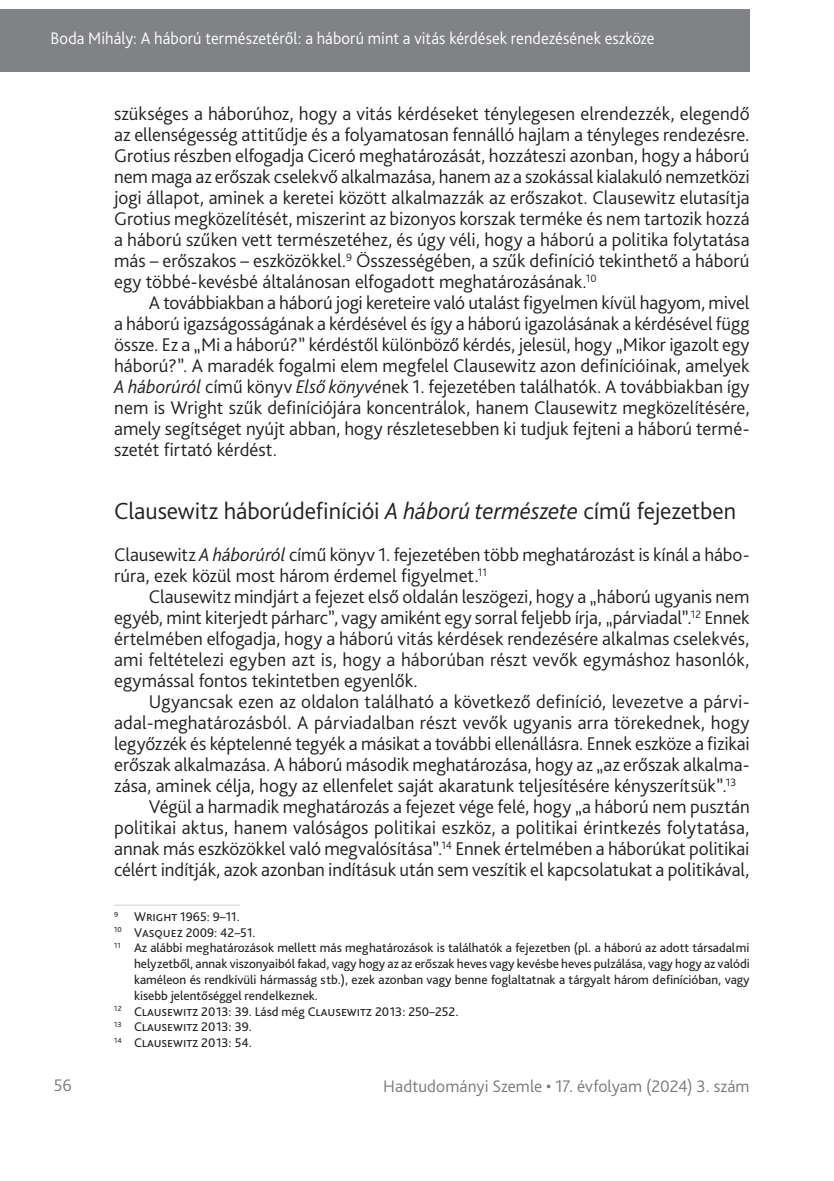
<style>
.page{position:relative;width:834px;height:1181px;background:#fff}
.page>*{position:absolute;margin:0;border:0;box-sizing:border-box;transform-origin:0 0}
._1_1_1__Head{font:300 24.5px "Bliss Pro";letter-spacing:-.005em;color:#231f20}
._1__Body{font:300 19.25px/21px "Bliss Pro";color:#231f20;text-align:justify}
._2__Body_1st_paragraph{font:300 19.25px/21px "Bliss Pro";letter-spacing:-.005em;color:#231f20}
.t1{font:300 17.5px "Bliss Pro";letter-spacing:.01em;color:#fff;scale:.95 1}
.t2{font:300 17.5px "Bliss Pro";letter-spacing:.005em;color:#767a7c}
.Lábjegyzet{font:13.12px/15.8px "Bliss Pro";color:#231f20;text-align:justify}
.s1{font-style:italic}
</style>
<div class="page">
<div style="left:0;top:9px;width:749px;height:63px;background:#808285"></div>
<hr style="left:114px;top:905px;width:126px;height:1px;background:#d1d2d4">
<p class="t1" style="left:51px;top:27px;width:637px">Boda Mihály: A háború természetéről: a háború mint a vitás kérdések rendezésének eszköze</p>
<p class="_1__Body" style="left:114px;top:103px;width:637px">szükséges a háborúhoz, hogy a vitás kérdéseket ténylegesen elrendezzék, elegendő az ellenségesség attitűdje és a folyamatosan fennálló hajlam a tényleges rendezésre.<br>Grotius részben elfogadja Ciceró meghatározását, hozzáteszi azonban, hogy a háború nem maga az erőszak cselekvő alkalmazása, hanem az a szokással kialakuló nemzetközi jogi állapot, aminek a keretei között alkalmazzák az erőszakot. Clausewitz elutasítja Grotius megközelítését, miszerint az bizonyos korszak terméke és nem tartozik hozzá a háború szűken vett természetéhez, és úgy véli, hogy a háború a politika folytatása más – erőszakos – eszközökkel.<sup>9</sup> Összességében, a szűk definíció tekinthető a háború egy többé-kevésbé általánosan elfogadott meghatározásának.<sup>10</sup></p>
<p class="_1__Body" style="left:114px;top:292px;width:636px;text-indent:35px">A továbbiakban a háború jogi kereteire való utalást figyelmen kívül hagyom, mivel a háború igazságosságának a kérdésével és így a háború igazolásának a kérdésével függ össze. Ez a „Mi a háború?” kérdéstől különböző kérdés, jelesül, hogy „Mikor igazolt egy háború?”. A maradék fogalmi elem megfelel Clausewitz azon definícióinak, amelyek <span class="s1">A háborúról</span> című könyv <span class="s1">Első könyvé</span>nek 1. fejezetében találhatók. A továbbiakban így nem is Wright szűk definíciójára koncentrálok, hanem Clausewitz megközelítésére, amely segítséget nyújt abban, hogy részletesebben ki tudjuk fejteni a háború termé&shy;szetét firtató kérdést.</p>
<p class="_1_1_1__Head" style="left:114px;top:496px;width:623px">Clausewitz háborúdefiníciói <span class="s1">A háború természete</span> című fejezetben</p>
<p class="_2__Body_1st_paragraph" style="left:114px;top:544px;width:636px">Clausewitz <span class="s1">Aháborúról</span> című könyv 1. fejezetében több meghatározást is kínál a hábo&shy;rúra, ezek közül most három érdemel figyelmet.<sup>11</sup></p>
<p class="_1__Body" style="left:114px;top:586px;width:636px;text-indent:35px">Clausewitz mindjárt a fejezet első oldalán leszögezi, hogy a „háború ugyanis nem egyéb, mint kiterjedt párharc”, vagy amiként egy sorral feljebb írja, „párviadal”.<sup>12</sup> Ennek értelmében elfogadja, hogy a háború vitás kérdések rendezésére alkalmas cselekvés, ami feltételezi egyben azt is, hogy a háborúban részt vevők egymáshoz hasonlók, egymással fontos tekintetben egyenlők.</p>
<p class="_1__Body" style="left:114px;top:691px;width:637px;text-indent:35px">Ugyancsak ezen az oldalon található a következő definíció, levezetve a párvi&shy;adal-meghatározásból. A párviadalban részt vevők ugyanis arra törekednek, hogy legyőzzék és képtelenné tegyék a másikat a további ellenállásra. Ennek eszköze a fizikai erőszak alkalmazása. A háború második meghatározása, hogy az „az erőszak alkalma&shy;zása, aminek célja, hogy az ellenfelet saját akaratunk teljesítésére kényszerítsük”.<sup>13</sup></p>
<p class="_1__Body" style="left:114px;top:796px;width:637px;text-indent:35px">Végül a harmadik meghatározás a fejezet vége felé, hogy „a háború nem pusztán politikai aktus, hanem valóságos politikai eszköz, a politikai érintkezés folytatása, annak más eszközökkel való megvalósítása”.<sup>14</sup> Ennek értelmében a háborúkat politikai célért indítják, azok azonban indításuk után sem veszítik el kapcsolatukat a politikával,</p>
<p class="Lábjegyzet" style="left:114px;top:908px;width:127px"><sup>9</sup> Wright 1965: 9–11.</p>
<p class="Lábjegyzet" style="left:114px;top:924px;width:143px"><sup>10</sup> Vasquez 2009: 42–51.</p>
<p class="Lábjegyzet" style="left:134px;top:940px;width:617px;text-indent:-20px"><sup>11</sup> Az alábbi meghatározások mellett más meghatározások is találhatók a fejezetben (pl. a háború az adott társadalmi helyzetből, annak viszonyaiból fakad, vagy hogy az az erőszak heves vagy kevésbe heves pulzálása, vagy hogy az valódi kaméleon és rendkívüli hármasság stb.), ezek azonban vagy benne foglaltatnak a tárgyalt három definícióban, vagy kisebb jelentőséggel rendelkeznek.</p>
<p class="Lábjegyzet" style="left:114px;top:1003px;width:346px"><sup>12</sup> Clausewitz 2013: 39. Lásd még Clausewitz 2013: 250–252.</p>
<p class="Lábjegyzet" style="left:114px;top:1018px;width:139px"><sup>13</sup> Clausewitz 2013: 39.</p>
<p class="Lábjegyzet" style="left:114px;top:1034px;width:139px"><sup>14</sup> Clausewitz 2013: 54.</p>
<p class="t2" style="left:54px;top:1074px;width:20px">56</p>
<p class="t2" style="left:383px;top:1075px;width:368px">Hadtudományi Szemle • 17. évfolyam (2024) 3. szám</p>
</div>
